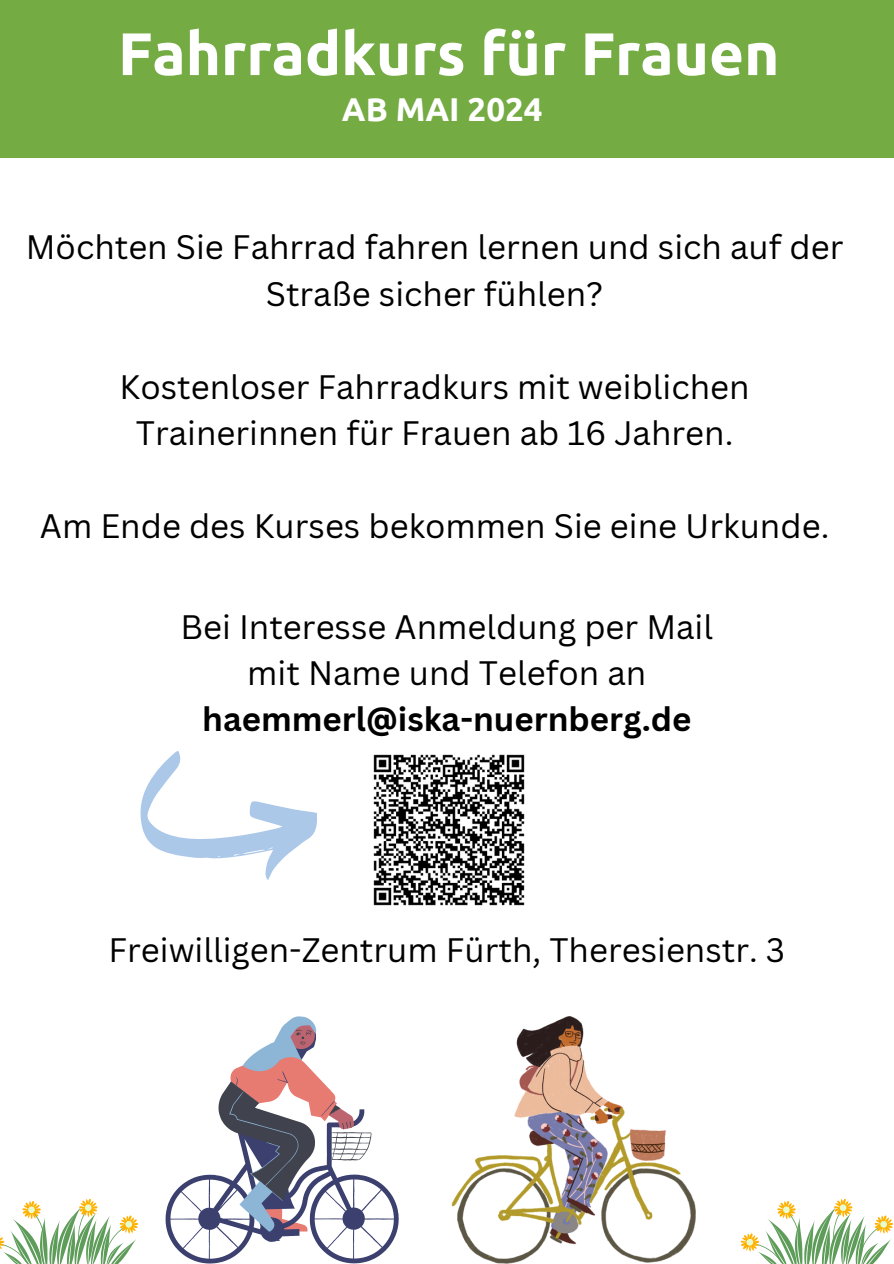
<style>
.page{position:relative;width:894px;height:1264px;background:#fff}
.page>*{position:absolute;margin:0;border:0;box-sizing:border-box;transform-origin:0 0}
.t1{font:700 60px "Ubuntu";color:#fff}
.t2{font:33px/46.2px "Canva Sans";color:#000;text-align:center}
.t3{font:700 33px "Canva Sans";color:#000}
.t4{font:700 33px "Ubuntu";color:#fff}
</style>
<div class="page">
<svg style="left:165px;top:1132px;width:233px;height:131px"></svg>
<svg style="left:218px;top:1016px;width:153px;height:215px"></svg>
<svg style="left:740px;top:1199px;width:153px;height:64px"></svg>
<img style="left:451px;top:1016px;width:244px;height:247px">
<div style="left:0;top:0;width:893px;height:158px;background:#74ab43"></div>
<svg style="left:0;top:1199px;width:138px;height:64px"></svg>
<img style="left:373px;top:754px;width:152px;height:152px">
<svg style="left:140px;top:751px;width:177px;height:129px"></svg>
<p class="t1" style="left:118px;top:19px;width:662px">Fahrradkurs für Frauen</p>
<p class="t4" style="left:342px;top:90px;width:202px">AB MAI 2024</p>
<p class="t2" style="left:26px;top:223px;width:818px">Möchten Sie Fahrrad fahren lernen und sich auf der<br>Straße sicher fühlen?</p>
<p class="t2" style="left:119px;top:363px;width:631px">Kostenloser Fahrradkurs mit weiblichen<br>Trainerinnen für Frauen ab 16 Jahren.</p>
<p class="t2" style="left:40px;top:501px;width:790px">Am Ende des Kurses bekommen Sie eine Urkunde.</p>
<h2 class="t2" style="left:180px;top:603px;width:534px">Bei Interesse Anmeldung per Mail</h2>
<p class="t2" style="left:247px;top:649px;width:400px">mit Name und Telefon an</p>
<p class="t3" style="left:202px;top:696px;width:490px">haemmerl@iska-nuernberg.de</p>
<p class="t2" style="left:108px;top:926px;width:678px">Freiwilligen-Zentrum Fürth, Theresienstr. 3</p>
</div>
